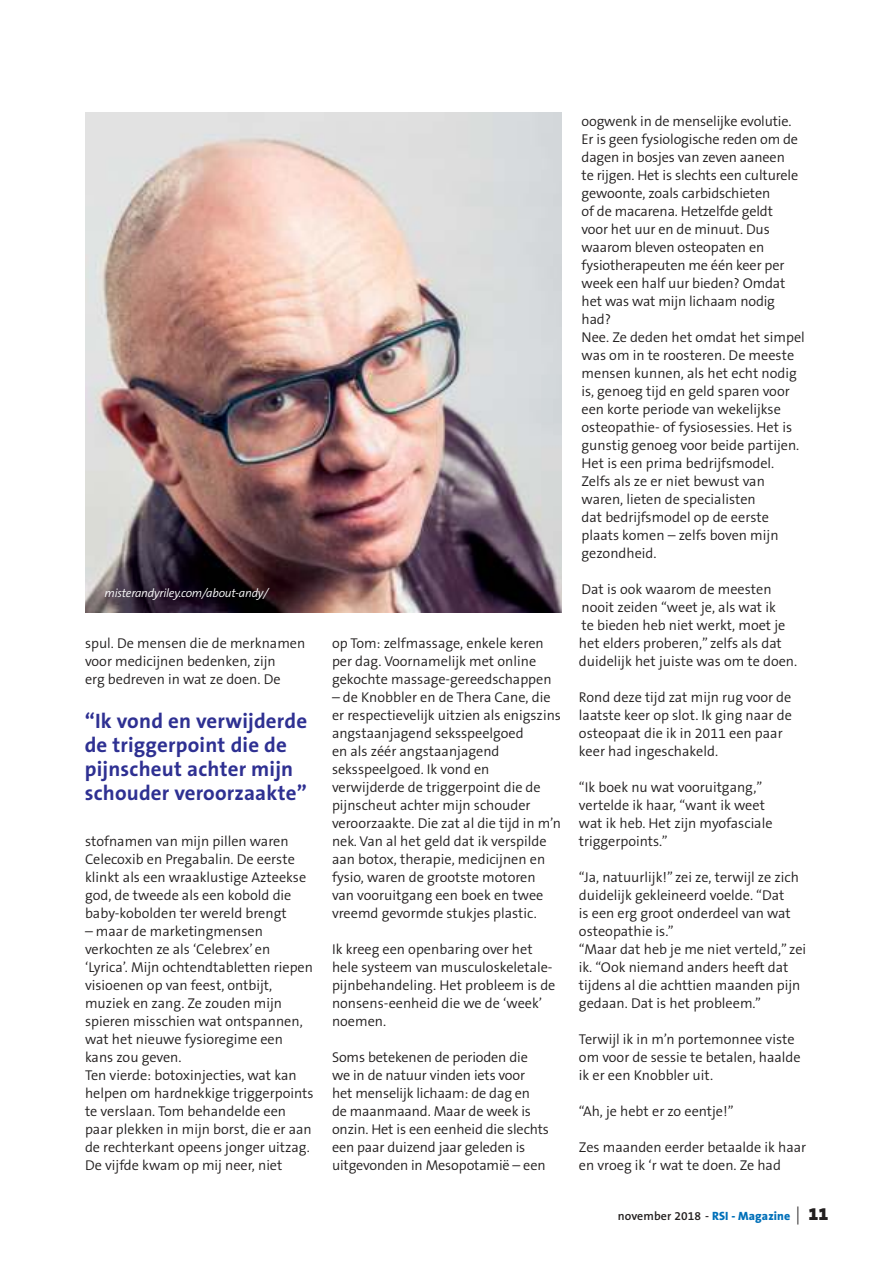
<style>
.page{position:relative;width:893px;height:1263px;background:#fff}
.page>*{position:absolute;margin:0;border:0;box-sizing:border-box;transform-origin:0 0}
.t1{font:700 21px/24px "The Sans OT7";letter-spacing:.01em;color:#2e3092}
.t2{font:300 14.25px/18px "The Sans OT4";color:#221f1f}
.t3{font:italic 300 12px "The Sans OT4";letter-spacing:-.02em;color:#fff}
.t4{font:600 12px "The Sans OT6";letter-spacing:.01em;color:#221f1f}
.s1{font-family:"The Sans OT8";font-weight:800;color:#0070b9}
.s2{font-family:"The Sans OT3";font-weight:300;font-size:18px}
.s3{font-family:"The Sans OT9";font-weight:900;font-size:18px}
</style>
<div class="page">
<img style="left:85px;top:112px;width:477px;height:500px">
<p class="t3" style="left:105px;top:588px;width:165px">misterandyriley.com/about-andy/</p>
<p class="t2" style="left:85px;top:635px;width:222px">spul. De mensen die de merknamen voor medicijnen bedenken, zijn<br>erg bedreven in wat ze doen. De</p>
<h1 class="t1" style="left:85px;top:710px;width:224px">“Ik vond en verwijderde de triggerpoint die de pijnscheut achter mijn schouder veroorzaakte”</h1>
<p class="t2" style="left:85px;top:833px;width:223px">stofnamen van mijn pillen waren Celecoxib en Pregabalin. De eerste klinkt als een wraaklustige Azteekse god, de tweede als een kobold die baby-kobolden ter wereld brengt</p>
<p class="t2" style="left:85px;top:923px;width:230px">– maar de marketingmensen verkochten ze als ‘Celebrex’ en ‘Lyrica’. Mijn ochtendtabletten riepen visioenen op van feest, ontbijt, muziek en zang. Ze zouden mijn spieren misschien wat ontspannen, wat het nieuwe fysioregime een kans zou geven.<br>Ten vierde: botoxinjecties, wat kan helpen om hardnekkige triggerpoints te verslaan. Tom behandelde een paar plekken in mijn borst, die er aan de rechterkant opeens jonger uitzag.<br>De vijfde kwam op mij neer, niet</p>
<p class="t2" style="left:332px;top:635px;width:221px">op Tom: zelfmassage, enkele keren per dag. Voornamelijk met online gekochte massage-gereedschappen</p>
<p class="t2" style="left:332px;top:689px;width:230px">– de Knobbler en de Thera Cane, die er respectievelijk uitzien als enigszins angstaanjagend seksspeelgoed<br>en als zéér angstaanjagend seksspeelgoed. Ik vond en verwijderde de triggerpoint die de pijnscheut achter mijn schouder veroorzaakte. Die zat al die tijd in m’n nek. Van al het geld dat ik verspilde aan botox, therapie, medicijnen en fysio, waren de grootste motoren van vooruitgang een boek en twee vreemd gevormde stukjes plastic.</p>
<p class="t2" style="left:332px;top:941px;width:225px">Ik kreeg een openbaring over het hele systeem van musculoskeletale&shy;pijnbehandeling. Het probleem is de nonsens-eenheid die we de ‘week’ noemen.</p>
<p class="t2" style="left:332px;top:1049px;width:218px">Soms betekenen de perioden die we in de natuur vinden iets voor het menselijk lichaam: de dag en<br>de maanmaand. Maar de week is onzin. Het is een eenheid die slechts een paar duizend jaar geleden is uitgevonden in Mesopotamië – een</p>
<p class="t2" style="left:582px;top:113px;width:225px">oogwenk in de menselijke evolutie.<br>Er is geen fysiologische reden om de dagen in bosjes van zeven aaneen<br>te rijgen. Het is slechts een culturele gewoonte, zoals carbidschieten<br>of de macarena. Hetzelfde geldt<br>voor het uur en de minuut. Dus waarom bleven osteopaten en fysiotherapeuten me één keer per week een half uur bieden? Omdat het was wat mijn lichaam nodig had?<br>Nee. Ze deden het omdat het simpel was om in te roosteren. De meeste mensen kunnen, als het echt nodig is, genoeg tijd en geld sparen voor een korte periode van wekelijkse osteopathie- of fysiosessies. Het is gunstig genoeg voor beide partijen.<br>Het is een prima bedrijfsmodel.<br>Zelfs als ze er niet bewust van waren, lieten de specialisten<br>dat bedrijfsmodel op de eerste plaats komen – zelfs boven mijn gezondheid.</p>
<p class="t2" style="left:579px;top:581px;width:220px">Dat is ook waarom de meesten nooit zeiden “weet je, als wat ik<br>te bieden heb niet werkt, moet je het elders proberen,” zelfs als dat duidelijk het juiste was om te doen.</p>
<p class="t2" style="left:579px;top:689px;width:214px">Rond deze tijd zat mijn rug voor de laatste keer op slot. Ik ging naar de osteopaat die ik in 2011 een paar keer had ingeschakeld.</p>
<p class="t2" style="left:579px;top:779px;width:195px">“Ik boek nu wat vooruitgang,” vertelde ik haar, “want ik weet wat ik heb. Het zijn myofasciale triggerpoints.”</p>
<p class="t2" style="left:579px;top:869px;width:229px">“Ja, natuurlijk!” zei ze, terwijl ze zich duidelijk gekleineerd voelde. “Dat<br>is een erg groot onderdeel van wat osteopathie is.”<br>“Maar dat heb je me niet verteld,” zei ik. “Ook niemand anders heeft dat tijdens al die achttien maanden pijn gedaan. Dat is het probleem.”</p>
<p class="t2" style="left:579px;top:1031px;width:223px">Terwijl ik in m’n portemonnee viste om voor de sessie te betalen, haalde ik er een Knobbler uit.</p>
<p class="t2" style="left:579px;top:1103px;width:156px">“Ah, je hebt er zo eentje!”</p>
<p class="t2" style="left:579px;top:1139px;width:229px">Zes maanden eerder betaalde ik haar en vroeg ik ‘r wat te doen. Ze had</p>
<p class="t4" style="left:618px;top:1210px;width:212px">november 2018 - <span class="s1">RSI - Magazine</span> <span class="s2">|</span> <span class="s3">11</span></p>
</div>
